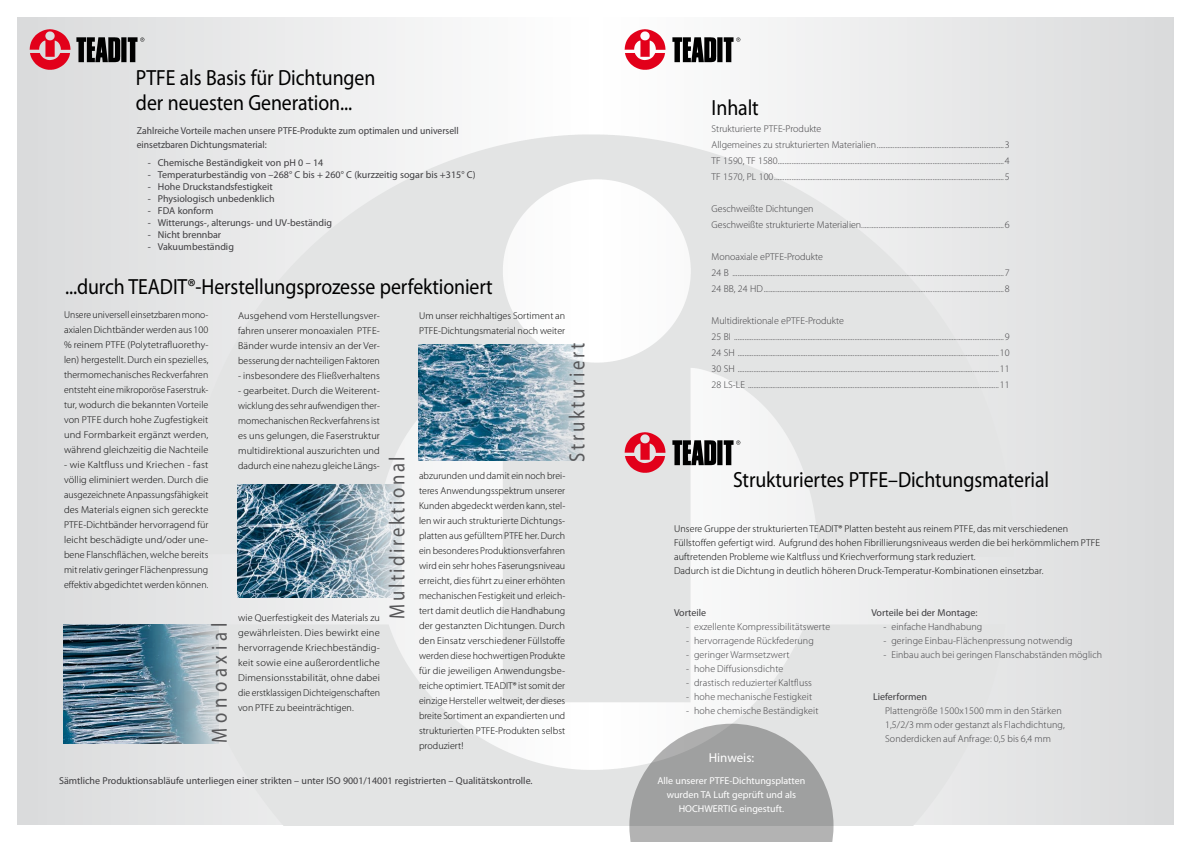
<style>
.page{position:relative;width:1191px;height:842px;background:#fff}
.page>*{position:absolute;margin:0;border:0;box-sizing:border-box;transform-origin:0 0}
.t1{font:22px/25px "Myriad Pro";letter-spacing:-.005em;color:#000;scale:.9 1}
.t2{font:22px "Myriad Pro";letter-spacing:.145em;color:#58585a;scale:.85 1}
.t3{font:22px "Myriad Pro";letter-spacing:.255em;color:#58585a;scale:.85 1}
.t4{font:13px "Myriad Pro";color:#fff}
.t5{font:300 10px/16px "Myriad Pro";letter-spacing:.01em;color:#3e3d40}
.t6{font:300 10px/15px "Myriad Pro";letter-spacing:.01em;color:#000;text-align:justify}
.t7{font:10px "Myriad Pro";color:#3e3d40}
.t8{font:300 10px/15px "Myriad Pro";letter-spacing:.01em;color:#000;text-align:justify;scale:1.04 1}
.t9{font:300 10px/15px "Myriad Pro";letter-spacing:.01em;color:#000;text-align:justify;scale:1.05 1}
.t10{font:10px/14px "Myriad Pro";color:#3e3d40;scale:.96 1}
.t11{font:10px/14px "Myriad Pro";color:#fff;text-align:center}
</style>
<div class="page">
<svg style="left:624px;top:17px;width:550px;height:808px"></svg>
<div style="left:17px;top:17px;width:578px;height:808px;background:linear-gradient(to right,#d8d7d8,#fff)"></div>
<img style="left:176px;top:128px;width:879px;height:698px">
<img style="left:63px;top:624px;width:156px;height:120px">
<img style="left:238px;top:484px;width:164px;height:114px">
<img style="left:419px;top:344px;width:164px;height:117px">
<svg style="left:629px;top:724px;width:204px;height:118px;background:#b1b1b1"></svg>
<h1 class="t1" style="left:136px;top:65px;width:267px">PTFE als Basis für Dichtungen der neuesten Generation...</h1>
<p class="t10" style="left:137px;top:124px;width:337px">Zahlreiche Vorteile machen unsere PTFE-Produkte zum optimalen und universell einsetzbaren Dichtungsmaterial:</p>
<p class="t7" style="left:148px;top:156px;width:177px">- Chemische Beständigkeit von pH 0 – 14</p>
<p class="t7" style="left:148px;top:168px;width:329px">- Temperaturbeständig von –268° C bis + 260° C (kurzzeitig sogar bis +315° C)</p>
<p class="t7" style="left:148px;top:180px;width:127px">- Hohe Druckstandsfestigkeit</p>
<p class="t7" style="left:148px;top:192px;width:128px">- Physiologisch unbedenklich</p>
<p class="t7" style="left:148px;top:204px;width:67px">- FDA konform</p>
<p class="t7" style="left:148px;top:216px;width:186px">- Witterungs-, alterungs- und UV-beständig</p>
<p class="t7" style="left:148px;top:228px;width:75px">- Nicht brennbar</p>
<p class="t7" style="left:148px;top:240px;width:88px">- Vakuumbeständig</p>
<h1 class="t1" style="left:65px;top:273px;width:477px">...durch TEADIT®-Herstellungsprozesse perfektioniert</h1>
<p class="t6" style="left:64px;top:307px;width:146px">U nsere universell einsetzbaren mono&shy;axialen Dichtbänder werden aus 100 % reinem PTFE (Polytetrafluorethy&shy;len) hergestellt. Durch ein spezielles, thermomechanisches Reckverfahren entsteht eine mikroporöse Faserstruk&shy;tur, wodurch die bekannten Vorteile von PTFE durch hohe Zugfestigkeit und Formbarkeit ergänzt werden, während gleichzeitig die Nachteile</p>
<p class="t9" style="left:64px;top:457px;width:139px">- wie Kaltfluss und Kriechen - fast völlig eliminiert werden. Durch die ausgezeichnete Anpassungsfähigkeit des Materials eignen sich gereckte PTFE-Dichtbänder hervorragend für leicht beschädigte und/oder une&shy;bene Flanschflächen, welche bereits mit relativ geringer Flächenpressung effektiv abgedichtet werden können.</p>
<h1 class="t3" style="left:206px;top:742px;width:142px;rotate:-90deg">Monoaxial</h1>
<p class="t8" style="left:238px;top:308px;width:138px">Ausgehend vom Herstellungsver&shy;fahren unserer monoaxialen PTFE-Bänder wurde intensiv an der Ver&shy;besserung der nachteiligen Faktoren</p>
<p class="t6" style="left:238px;top:368px;width:143px">- insbesondere des Fließverhaltens</p>
<p class="t8" style="left:238px;top:383px;width:138px">- gearbeitet. Durch die Weiterent&shy;wicklung des sehr aufwendigen ther&shy;momechanischen Reckverfahrens ist es uns gelungen, die Faserstruktur multidirektional auszurichten und dadurch eine nahezu gleiche Längs-</p>
<p class="t6" style="left:238px;top:611px;width:143px">wie Querfestigkeit des Materials zu gewährleisten. Dies bewirkt eine hervorragende Kriechbeständig&shy;keit sowie eine außerordentliche Dimensionsstabilität, ohne dabei die erstklassigen Dichteigenschaften von PTFE zu beeinträchtigen.</p>
<h1 class="t2" style="left:384px;top:619px;width:193px;rotate:-90deg">Multidirektional</h1>
<p class="t6" style="left:419px;top:308px;width:148px">U m unser reichhaltiges Sortiment an<br>PTFE-Dichtungsmaterial noch weiter</p>
<h1 class="t2" style="left:563px;top:462px;width:142px;rotate:-90deg">Strukturiert</h1>
<p class="t6" style="left:419px;top:468px;width:148px">abzurunden und damit ein noch brei&shy;teres Anwendungsspektrum unserer Kunden abgedeckt werden kann, stel&shy;len wir auch strukturierte Dichtungs&shy;platten aus gefülltem PTFE her. Durch ein besonderes Produktionsverfahren wird ein sehr hohes Faserungsniveau erreicht, dies führt zu einer erhöhten mechanischen Festigkeit und erleich&shy;tert damit deutlich die Handhabung der gestanzten Dichtungen. Durch den Einsatz verschiedener Füllstoffe werden diese hochwertigen Produkte für die jeweiligen Anwendungsbe&shy;reiche optimiert. TEADIT</p>
<p class="t6" style="left:419px;top:678px;width:148px;text-indent:94px">® ist somit der einzige Hersteller weltweit, der dieses breite Sortiment an expandierten und strukturierten PTFE-Produkten selbst produziert!</p>
<p class="t7" style="left:59px;top:775px;width:475px">Sämtliche Produktionsabläufe unterliegen einer strikten – unter ISO 9001/14001 registrierten – Qualitätskontrolle.</p>
<h1 class="t1" style="left:711px;top:95px;width:54px">Inhalt</h1>
<p class="t5" style="left:711px;top:121px;width:299px">Strukturierte PTFE-Produkte<br>Allgemeines zu strukturierten Materialien.........................................................................3<br>TF 1590, TF 1580..................................................................................................................................4<br>TF 1570, PL 100....................................................................................................................................5</p>
<p class="t5" style="left:711px;top:201px;width:299px">Geschweißte Dichtungen<br>Geschweißte strukturierte Materialien..................................................................................6</p>
<p class="t5" style="left:711px;top:249px;width:299px">Monoaxiale ePTFE-Produkte<br>24 B ............................................................................................................................................................7<br>24 BB, 24 HD ..........................................................................................................................................8</p>
<p class="t5" style="left:711px;top:313px;width:299px">Multidirektionale ePTFE-Produkte<br>25 BI ...........................................................................................................................................................9<br>24 SH ......................................................................................................................................................10<br>30 SH ......................................................................................................................................................11<br>28 LS-LE ................................................................................................................................................11</p>
<h1 class="t1" style="left:733px;top:467px;width:353px">Strukturiertes PTFE–Dichtungsmaterial</h1>
<p class="t6" style="left:674px;top:522px;width:427px;line-height:14px;text-align:left;text-indent:164px">® Platten besteht aus reinem PTFE, das mit verschiedenen Füllstoffen gefertigt wird. Aufgrund des hohen Fibrillierungsniveaus werden die bei herkömmlichem PTFE auftretenden Probleme wie Kaltfluss und Kriechverformung stark reduziert.<br>Dadurch ist die Dichtung in deutlich höheren Druck-Temperatur-Kombinationen einsetzbar.</p>
<p class="t6" style="left:674px;top:522px;width:151px">U nsere Gruppe der strukturierten TEADIT</p>
<p class="t7" style="left:674px;top:607px;width:34px">Vorteile</p>
<p class="t5" style="left:686px;top:619px;width:146px">- exzellente Kompressibilitätswerte</p>
<p class="t5" style="left:686px;top:633px;width:129px">- hervorragende Rückfederung</p>
<p class="t5" style="left:686px;top:647px;width:105px">- geringer Warmsetzwert</p>
<p class="t5" style="left:686px;top:661px;width:99px">- hohe Diffusionsdichte</p>
<p class="t5" style="left:686px;top:675px;width:127px">- drastisch reduzierter Kaltfluss</p>
<p class="t5" style="left:686px;top:689px;width:128px">- hohe mechanische Festigkeit</p>
<p class="t5" style="left:686px;top:703px;width:134px">- hohe chemische Beständigkeit</p>
<h2 class="t4" style="left:708px;top:750px;width:47px">Hinweis:</h2>
<p class="t11" style="left:657px;top:774px;width:149px">Alle unserer PTFE-Dichtungsplatten wurden TA Luft geprüft und als<br>HOCHWERTIG eingestuft.</p>
<p class="t7" style="left:871px;top:607px;width:108px">Vorteile bei der Montage:</p>
<p class="t5" style="left:883px;top:619px;width:100px">- einfache Handhabung</p>
<p class="t5" style="left:883px;top:633px;width:191px">- geringe Einbau-Flächenpressung notwendig</p>
<p class="t5" style="left:883px;top:647px;width:220px">- Einbau auch bei geringen Flanschabständen möglich</p>
<p class="t7" style="left:873px;top:691px;width:55px">Lieferformen</p>
<p class="t5" style="left:885px;top:704px;width:181px;line-height:14px">Plattengröße 1500x1500 mm in den Stärken<br>1,5/2/3 mm oder gestanzt als Flachdichtung,<br>Sonderdicken auf Anfrage: 0,5 bis 6,4 mm</p>
</div>
